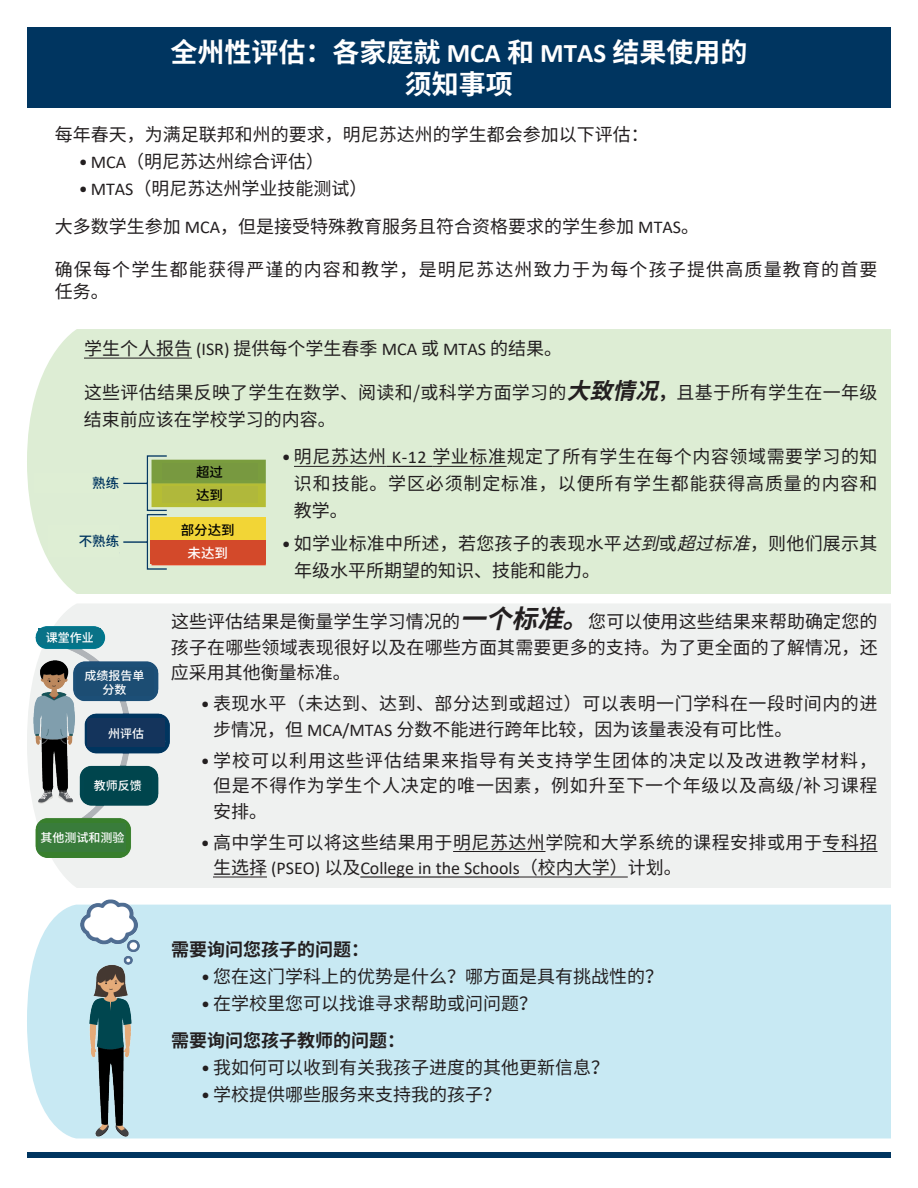
<style>
.page{position:relative;width:918px;height:1188px;background:#fff}
.page>*{position:absolute;margin:0;border:0;box-sizing:border-box;transform-origin:0 0}
.t1{font:700 27px/32.4px "Noto Sans CJ Ksc";color:#fff;text-align:center}
.main_text{font:18px/27px "Noto Sans CJ Ksc";letter-spacing:.005em;color:#231f20}
.main_bullets{font:18px/25.5px "Noto Sans CJ Ksc";letter-spacing:.025em;color:#231f20}
.main_bullets-2{font:18px "Noto Sans CJ Ksc";color:#231f20}
.main_text-2{font:18px/21.6px "Noto Sans CJ Ksc";letter-spacing:.065em;color:#231f20}
.main_text-3{font:700 18px "Noto Sans CJ Ksc";color:#231f20}
.main_text-4{font:500 13.5px "Noto Sans CJ Ksc";color:#000}
.main_text-5{font:500 13.5px "Noto Sans CJ Ksc";color:#00355f}
.main_text-6{font:500 13.5px "Noto Sans CJ Ksc";color:#fff}
.main_text-7{font:500 12px/14.4px "Noto Sans CJ Ksc";color:#fff;text-align:center}
.s1{font-family:"Calibri"}
.s2{font-weight:700;font-style:italic;font-size:22.5px}
.s3{font-weight:700}
.s4{font-style:italic}
.s5{font-weight:700;font-style:italic;font-size:25.5px}
</style>
<div class="page">
<div style="left:27px;top:27px;width:864px;height:81px;background:#003560"></div>
<div style="left:27px;top:329px;width:864px;height:265px;background:#ddedd4"></div>
<div style="left:27px;top:604px;width:864px;height:284px;background:#eff1f0"></div>
<div style="left:27px;top:905px;width:864px;height:233px;background:#c8e9f3"></div>
<div style="left:27px;top:1152px;width:864px;height:6px;background:#003560"></div>
<img style="left:40px;top:456px;width:226px;height:113px">
<hr style="left:84px;top:358px;width:108px;height:1px;background:#231f20">
<hr style="left:294px;top:466px;width:93px;height:1px;background:#231f20">
<hr style="left:387px;top:466px;width:45px;height:1px;background:#231f20">
<hr style="left:432px;top:466px;width:75px;height:1px;background:#231f20">
<img style="left:33px;top:627px;width:136px;height:230px">
<hr style="left:453px;top:851px;width:92px;height:1px;background:#231f20">
<hr style="left:823px;top:851px;width:55px;height:1px;background:#231f20">
<hr style="left:213px;top:877px;width:54px;height:1px;background:#231f20">
<hr style="left:360px;top:876px;width:160px;height:2px;background:#231f20">
<hr style="left:520px;top:877px;width:108px;height:1px;background:#231f20">
<img style="left:81px;top:899px;width:58px;height:238px">
<div style="left:34px;top:473px;width:85px;height:20px;background:#deeed4"></div>
<div style="left:162px;top:463px;width:95px;height:17px;background:#789940"></div>
<div style="left:162px;top:487px;width:95px;height:16px;background:#b0b83b"></div>
<div style="left:150px;top:518px;width:116px;height:23px;background:#f2d536"></div>
<div style="left:150px;top:541px;width:116px;height:23px;background:#d3492a"></div>
<div style="left:48px;top:525px;width:71px;height:31px;background:#deeed4"></div>
<div style="left:76px;top:668px;width:77px;height:28px;background:#1c4d73"></div>
<div style="left:88px;top:719px;width:77px;height:28px;background:#14345c"></div>
<div style="left:84px;top:770px;width:68px;height:30px;background:#00454d"></div>
<div style="left:39px;top:823px;width:87px;height:29px;background:#397c3b"></div>
<div style="left:39px;top:629px;width:62px;height:16px;background:#097287"></div>
<h1 class="t1" style="left:171px;top:37px;width:578px">全州性评估：各家庭就 <span class="s1">MCA</span> 和 <span class="s1">MTAS</span> 结果使用的须知事项</h1>
<p class="main_text" style="left:55px;top:122px;width:595px">每年春天，为满足联邦和州的要求，明尼苏达州的学生都会参加以下评估：</p>
<p class="main_text" style="left:79px;top:149px;width:247px"><span class="s1">• MCA</span>（明尼苏达州综合评估）</p>
<p class="main_text" style="left:79px;top:176px;width:290px"><span class="s1">• MTAS</span>（明尼苏达州学业技能测试）</p>
<p class="main_text" style="left:55px;top:213px;width:646px">大多数学生参加 <span class="s1">MCA</span>，但是接受特殊教育服务且符合资格要求的学生参加 <span class="s1">MTAS</span>。</p>
<p class="main_text-2" style="left:55px;top:259px;width:824px">确保每个学生都能获得严谨的内容和教学，是明尼苏达州致力于为每个孩子提供高质量教育的首要任务。</p>
<p class="main_text" style="left:84px;top:336px;width:480px">学生个人报告 <span class="s1">(ISR)</span> 提供每个学生春季 <span class="s1">MCA</span> 或 <span class="s1">MTAS</span> 的结果。</p>
<p class="main_text" style="left:84px;top:379px;width:795px">这些评估结果反映了学生在数学、阅读和/或科学方面学习的<span class="s2">大致情况</span><span class="s3">，</span>且基于所有学生在一年级结束前应该在学校学习的内容。</p>
<p class="main_text" style="left:294px;top:444px;width:585px;text-align:justify;text-indent:-12px"><span class="s1">•</span> 明尼苏达州 <span class="s1">K-12</span> 学业标准规定了所有学生在每个内容领域需要学习的知识和技能。学区必须制定标准，以便所有学生都能获得高质量的内容和教学。</p>
<p class="main_text" style="left:294px;top:530px;width:585px;text-indent:-12px"><span class="s1">•</span> 如学业标准中所述，若您孩子的表现水平<span class="s4">达到</span>或<span class="s4">超过标准</span>，则他们展示其年级水平所期望的知识、技能和能力。</p>
<p class="main_text" style="left:171px;top:609px;width:708px;line-height:25.5px;text-align:justify">这些评估结果是衡量学生学习情况的<span class="s5">一个标准。</span>您可以使用这些结果来帮助确定您的孩子在哪些领域表现很好以及在哪些方面其需要更多的支持。为了更全面的了解情况，还应采用其他衡量标准。</p>
<p class="main_bullets" style="left:213px;top:691px;width:666px;text-indent:-12px"><span class="s1">•</span> 表现水平（未达到、达到、部分达到或超过）可以表明一门学科在一段时间内的进步情况，但 <span class="s1">MCA/MTAS</span> 分数不能进行跨年比较，因为该量表没有可比性。</p>
<p class="main_bullets" style="left:213px;top:748px;width:666px;text-align:justify;text-indent:-12px"><span class="s1">•</span> 学校可以利用这些评估结果来指导有关支持学生团体的决定以及改进教学材料，但是不得作为学生个人决定的唯一因素，例如升至下一个年级以及高级/补习课程安排。</p>
<p class="main_bullets" style="left:213px;top:830px;width:666px;text-indent:-12px"><span class="s1">•</span> 高中学生可以将这些结果用于明尼苏达州学院和大学系统的课程安排或用于专科招生选择 <span class="s1">(PSEO)</span> 以及<span class="s1">College in the Schools</span>（校内大学）计划。</p>
<p class="main_text-4" style="left:196px;top:465px;width:28px">超过</p>
<p class="main_text-4" style="left:196px;top:488px;width:28px">达到</p>
<p class="main_text-4" style="left:181px;top:522px;width:55px">部分达到</p>
<p class="main_text-6" style="left:188px;top:545px;width:42px">未达到</p>
<p class="main_text-5" style="left:92px;top:476px;width:28px">熟练</p>
<p class="main_text-5" style="left:79px;top:534px;width:42px">不熟练</p>
<p class="main_text-7" style="left:46px;top:630px;width:50px">课堂作业</p>
<p class="main_text-7" style="left:85px;top:668px;width:61px">成绩报告单分数</p>
<p class="main_text-7" style="left:108px;top:726px;width:37px">州评估</p>
<p class="main_text-7" style="left:94px;top:779px;width:49px">教师反馈</p>
<p class="main_text-7" style="left:40px;top:831px;width:85px">其他测试和测验</p>
<p class="main_text-3" style="left:171px;top:939px;width:199px">需要询问您孩子的问题：</p>
<p class="main_bullets-2" style="left:201px;top:966px;width:464px"><span class="s1">•</span> 您在这门学科上的优势是什么？哪方面是具有挑战性的？</p>
<p class="main_bullets-2" style="left:201px;top:993px;width:338px"><span class="s1">•</span> 在学校里您可以找谁寻求帮助或问问题？</p>
<p class="main_text-3" style="left:171px;top:1031px;width:235px">需要询问您孩子教师的问题：</p>
<p class="main_bullets-2" style="left:201px;top:1058px;width:410px"><span class="s1">•</span> 我如何可以收到有关我孩子进度的其他更新信息？</p>
<p class="main_bullets-2" style="left:201px;top:1085px;width:302px"><span class="s1">•</span> 学校提供哪些服务来支持我的孩子？</p>
</div>
